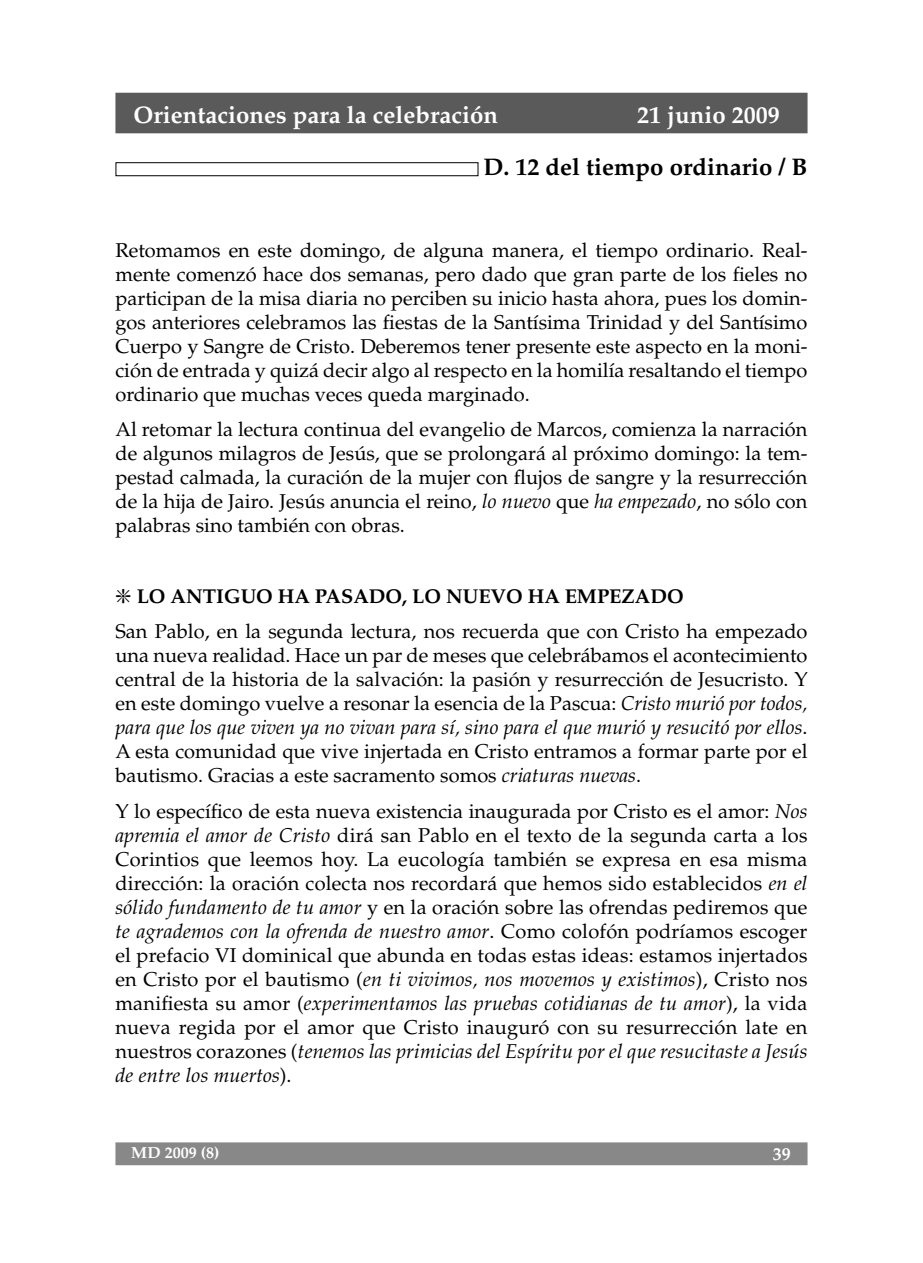
<style>
.page{position:relative;width:923px;height:1263px;background:#fff}
.page>*{position:absolute;margin:0;border:0;box-sizing:border-box;transform-origin:0 0}
.t1{font:700 24px "Palatino LT Std";color:#fff}
.t2{font:700 24px "Palatino LT Std";color:#000}
.t3{font:20px/24px "Palatino LT Std";color:#000;text-align:justify}
.t4{font:700 18px "Palatino LT Std";color:#fff}
.t5{font:700 16px "Palatino LT Std";color:#fff}
.s1{font-style:italic}
.s2{font-weight:700}
</style>
<div class="page">
<div style="left:116px;top:1143px;width:690px;height:21px;background:#888"></div>
<div style="left:115px;top:1142px;width:692px;height:23px;border:2px solid #888"></div>
<div style="left:116px;top:94px;width:690px;height:38px;background:#5a5a5a"></div>
<div style="left:115px;top:93px;width:692px;height:40px;border:2px solid #5a5a5a"></div>
<div style="left:115px;top:162px;width:363px;height:14px;border:1px solid #000"></div>
<p class="t1" style="left:133px;top:106px;width:366px">Orientaciones para la celebración</p>
<p class="t1" style="left:637px;top:106px;width:144px">21 junio 2009</p>
<p class="t2" style="left:483px;top:158px;width:325px">D. 12 del tiempo ordinario / B</p>
<p class="t3" style="left:115px;top:241px;width:693px">Retomamos en este domingo, de alguna manera, el tiempo ordinario. Real&shy;mente comenzó hace dos semanas, pero dado que gran parte de los fieles no participan de la misa diaria no perciben su inicio hasta ahora, pues los domin&shy;gos anteriores celebramos las fiestas de la Santísima Trinidad y del Santísimo Cuerpo y Sangre de Cristo. Deberemos tener presente este aspecto en la moni&shy;ción de entrada y quizá decir algo al respecto en la homilía resaltando el tiempo ordinario que muchas veces queda marginado.</p>
<p class="t3" style="left:115px;top:420px;width:693px">Al retomar la lectura continua del evangelio de Marcos, comienza la narración de algunos milagros de Jesús, que se prolongará al próximo domingo: la tem&shy;pestad calmada, la curación de la mujer con flujos de sangre y la resurrección de la hija de Jairo. Jesús anuncia el reino, <span class="s1">lo nuevo</span> que <span class="s1">ha empezado</span>, no sólo con palabras sino también con obras.</p>
<p class="t3" style="left:115px;top:581px;width:693px;line-height:35.4px">❇ <span class="s2">LO ANTIGUO HA PASADO, LO NUEVO HA EMPEZADO<br></span>San Pablo, en la segunda lectura, nos recuerda que con Cristo ha empezado</p>
<p class="t3" style="left:115px;top:646px;width:693px">una nueva realidad. Hace un par de meses que celebrábamos el acontecimiento central de la historia de la salvación: la pasión y resurrección de Jesucristo. Y en este domingo vuelve a resonar la esencia de la Pascua: <span class="s1">Cristo murió por todos, para que los que viven ya no vivan para sí, sino para el que murió y resucitó por ellos</span>.<br>A esta comunidad que vive injertada en Cristo entramos a formar parte por el bautismo. Gracias a este sacramento somos <span class="s1">criaturas nuevas</span>.</p>
<p class="t3" style="left:115px;top:801px;width:693px">Y lo específico de esta nueva existencia inaugurada por Cristo es el amor: <span class="s1">Nos apremia el amor de Cristo</span> dirá san Pablo en el texto de la segunda carta a los Corintios que leemos hoy. La eucología también se expresa en esa misma dirección: la oración colecta nos recordará que hemos sido establecidos <span class="s1">en el sólido fundamento de tu amor</span> y en la oración sobre las ofrendas pediremos que <span class="s1">te agrademos con la ofrenda de nuestro amor</span>. Como colofón podríamos escoger el prefacio VI dominical que abunda en todas estas ideas: estamos injertados en Cristo por el bautismo (<span class="s1">en ti vivimos, nos movemos y existimos</span>), Cristo nos manifiesta su amor (<span class="s1">experimentamos las pruebas cotidianas de tu amor</span>), la vida nueva regida por el amor que Cristo inauguró con su resurrección late en nuestros corazones (<span class="s1">tenemos las primicias del Espíritu por el que resucitaste a Jesús de entre los muertos</span>).</p>
<p class="t5" style="left:131px;top:1146px;width:89px">MD 2009 (8)</p>
<p class="t4" style="left:772px;top:1147px;width:19px">39</p>
</div>
